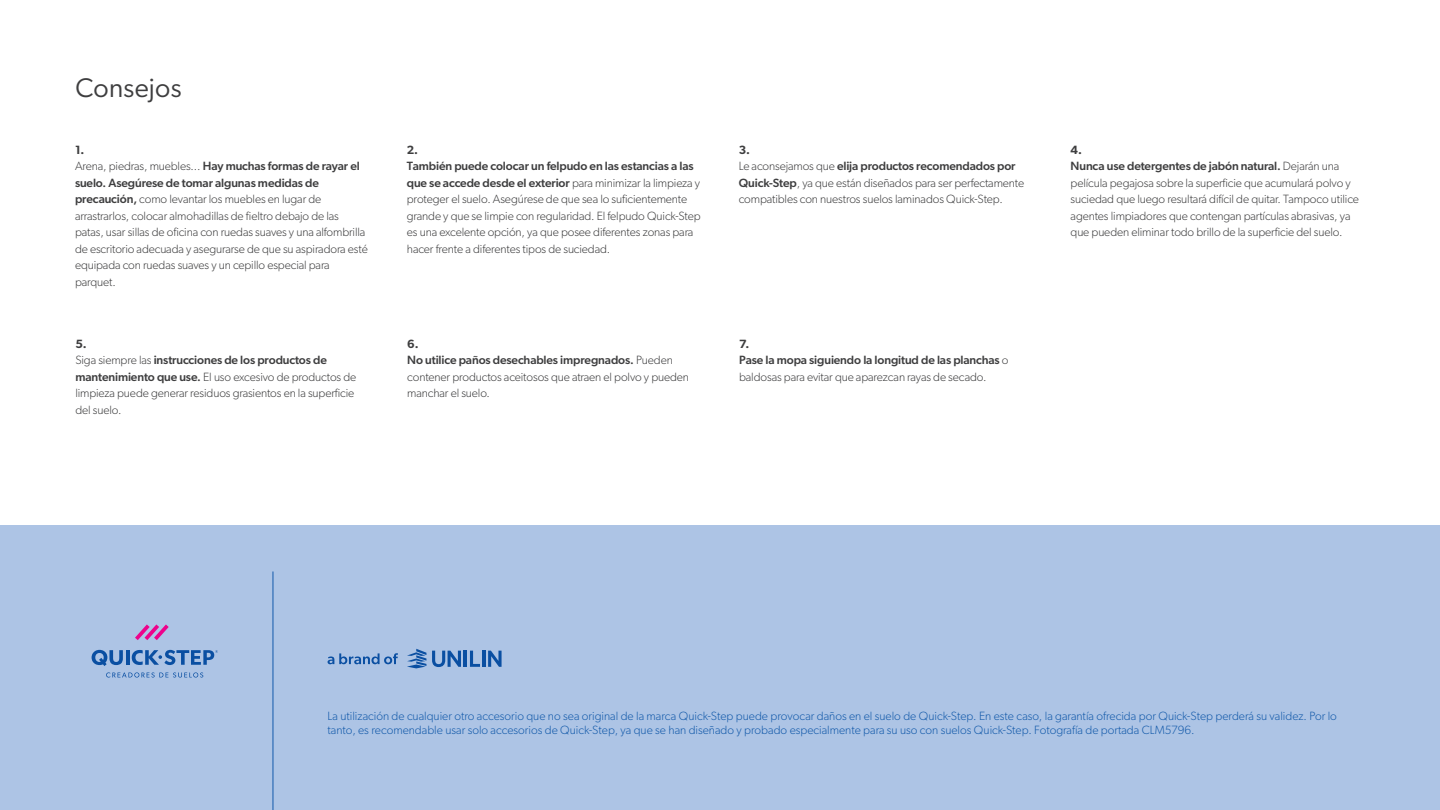
<style>
.page{position:relative;width:1440px;height:810px;background:#fff}
.page>*{position:absolute;margin:0;border:0;box-sizing:border-box;transform-origin:0 0}
.t1{font:27px "Gibson";letter-spacing:.01em;color:#3e3e3f}
.t2{font:300 12px/16.5px "Gibson";letter-spacing:-.01em;color:#3e3e3f}
.t3{font:300 12px/14.4px "Gibson";color:#135aaa}
.t4{font:600 12px "Gibson";color:#3e3e3f}
.s1{font-weight:600}
.s2{font-weight:500}
</style>
<div class="page">
<div style="left:0;top:525px;width:1440px;height:285px;background:#adc4e5"></div>
<hr style="left:273px;top:572px;width:1px;height:238px;background:#135aaa">
<svg style="left:328px;top:653px;width:70px;height:11px"></svg>
<svg style="left:407px;top:649px;width:19px;height:19px"></svg>
<svg style="left:432px;top:651px;width:29px;height:16px"></svg>
<hr style="left:464px;top:651px;width:3px;height:16px;background:#0a4fa2">
<svg style="left:470px;top:651px;width:10px;height:16px"></svg>
<hr style="left:482px;top:651px;width:3px;height:16px;background:#0a4fa2">
<svg style="left:488px;top:651px;width:14px;height:16px"></svg>
<svg style="left:135px;top:624px;width:34px;height:16px"></svg>
<svg style="left:92px;top:650px;width:31px;height:16px"></svg>
<hr style="left:126px;top:650px;width:3px;height:15px;background:#0a4fa2">
<svg style="left:132px;top:650px;width:86px;height:15px"></svg>
<svg style="left:106px;top:672px;width:97px;height:6px"></svg>
<h1 class="t1" style="left:75px;top:71px;width:108px">Consejos</h1>
<p class="t2" style="left:75px;top:141px;width:294px"><span class="s1">1.<br></span>Arena, piedras, muebles... <span class="s2">Hay muchas formas de rayar el suelo. Asegúrese de tomar algunas medidas de precaución,</span> como levantar los muebles en lugar de arrastrarlos, colocar almohadillas de fieltro debajo de las patas, usar sillas de oficina con ruedas suaves y una alfombrilla de escritorio adecuada y asegurarse de que su aspiradora esté equipada con ruedas suaves y un cepillo especial para parquet.</p>
<p class="t4" style="left:407px;top:142px;width:13px">2.</p>
<p class="t2" style="left:407px;top:158px;width:295px"><span class="s2">También puede colocar un felpudo en las estancias a las que se accede desde el exterior</span> para minimizar la limpieza y proteger el suelo. Asegúrese de que sea lo suficientemente grande y que se limpie con regularidad. El felpudo Quick-Step es una excelente opción, ya que posee diferentes zonas para hacer frente a diferentes tipos de suciedad.</p>
<p class="t2" style="left:739px;top:141px;width:287px"><span class="s1">3.<br></span>Le aconsejamos que <span class="s2">elija productos recomendados por Quick-Step</span>, ya que están diseñados para ser perfectamente compatibles con nuestros suelos laminados Quick-Step.</p>
<p class="t2" style="left:1071px;top:141px;width:290px"><span class="s1">4.<br></span><span class="s2">Nunca use detergentes de jabón natural.</span> Dejarán una película pegajosa sobre la superficie que acumulará polvo y suciedad que luego resultará difícil de quitar. Tampoco utilice agentes limpiadores que contengan partículas abrasivas, ya que pueden eliminar todo brillo de la superficie del suelo.</p>
<p class="t2" style="left:75px;top:335px;width:282px"><span class="s1">5.<br></span>Siga siempre las <span class="s2">instrucciones de los productos de mantenimiento que use.</span> El uso excesivo de productos de limpieza puede generar residuos grasientos en la superficie del suelo.</p>
<p class="t2" style="left:407px;top:335px;width:283px"><span class="s1">6.<br></span><span class="s2">No utilice paños desechables impregnados.</span> Pueden contener productos aceitosos que atraen el polvo y pueden manchar el suelo.</p>
<p class="t2" style="left:739px;top:335px;width:271px"><span class="s1">7.<br></span><span class="s2">Pase la mopa siguiendo la longitud de las planchas</span> o baldosas para evitar que aparezcan rayas de secado.</p>
<p class="t3" style="left:328px;top:708px;width:1011px">La utilización de cualquier otro accesorio que no sea original de la marca Quick-Step puede provocar daños en el suelo de Quick-Step. En este caso, la garantía ofrecida por Quick-Step perderá su validez. Por lo tanto, es recomendable usar solo accesorios de Quick-Step, ya que se han diseñado y probado especialmente para su uso con suelos Quick-Step. Fotografía de portada CLM5796.</p>
</div>
